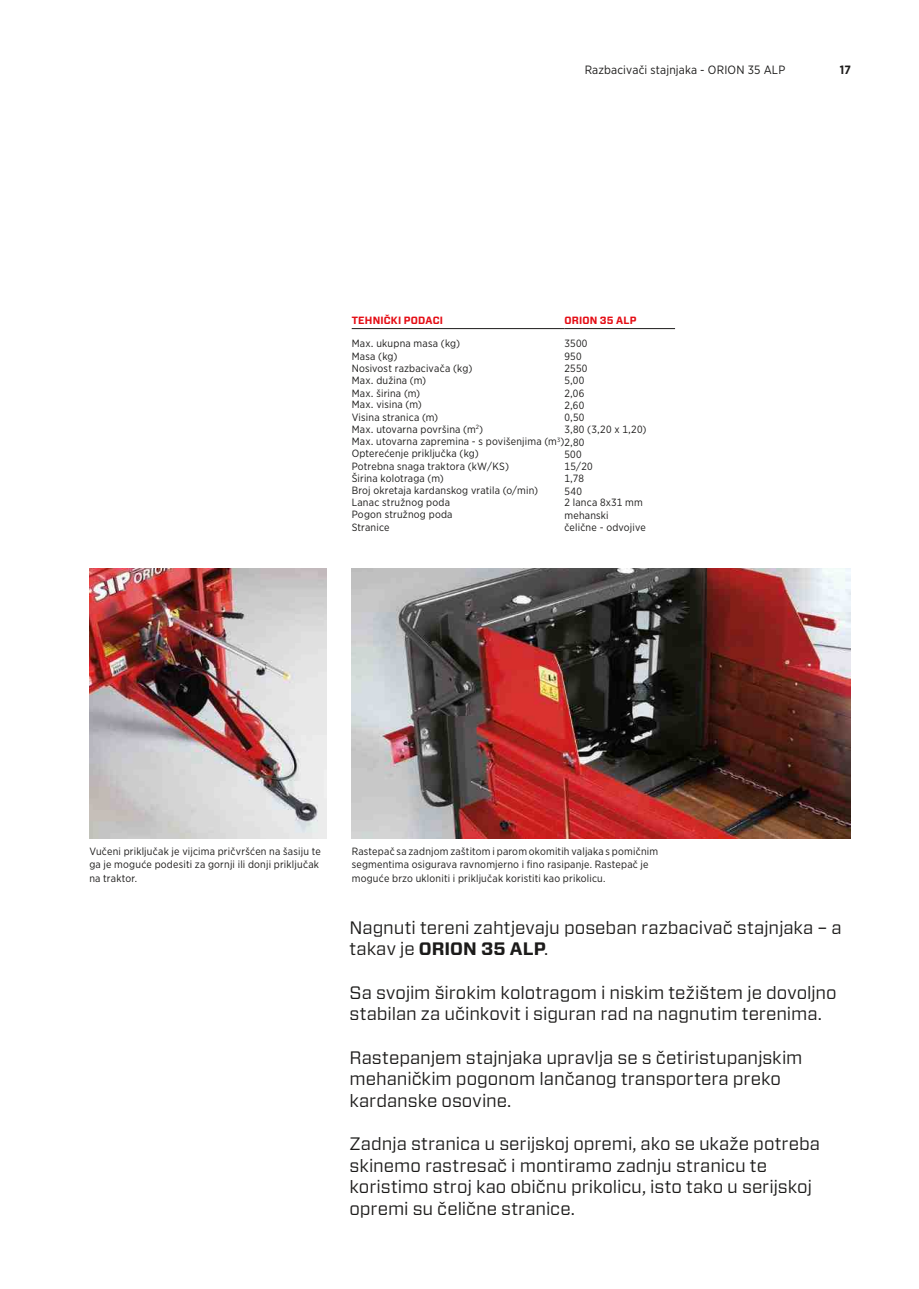
<style>
.page{position:relative;width:919px;height:1289px;background:#fff}
.page>*{position:absolute;margin:0;border:0;box-sizing:border-box;transform-origin:0 0}
.t1{font:18px/21.6px "Forza";letter-spacing:-.005em;color:#1c1b1a}
.t2{font:12px "Gotham Narrow";letter-spacing:.015em;color:#1c1b1a}
.t3{font:700 12px "Gotham Narrow";color:#1c1b1a}
.t4{font:10.5px/13.5px "Gotham Narrow";letter-spacing:.02em;color:#1c1b1a}
.t5{font:700 10.5px "Forza";letter-spacing:.02em;color:#e50d15;scale:.95 1}
.s1{font-weight:700}
</style>
<div class="page">
<img style="left:351px;top:568px;width:499px;height:270px">
<img style="left:89px;top:568px;width:237px;height:270px">
<hr style="left:351px;top:328px;width:213px;height:1px;background:#1c1b1a">
<hr style="left:564px;top:328px;width:111px;height:1px;background:#1c1b1a">
<p class="t2" style="left:584px;top:63px;width:202px">Razbacivači stajnjaka - ORION 35 ALP</p>
<p class="t3" style="left:839px;top:62px;width:12px">17</p>
<p class="t5" style="left:351px;top:314px;width:98px">TEHNIČKI PODACI</p>
<p class="t5" style="left:564px;top:314px;width:77px">ORION 35 ALP</p>
<p class="t4" style="left:351px;top:336px;width:110px">Max. ukupna masa (kg)</p>
<p class="t4" style="left:564px;top:337px;width:25px">3500</p>
<p class="t4" style="left:351px;top:349px;width:47px">Masa (kg)</p>
<p class="t4" style="left:564px;top:349px;width:19px">950</p>
<p class="t4" style="left:351px;top:361px;width:122px">Nosivost razbacivača (kg)</p>
<p class="t4" style="left:564px;top:361px;width:25px">2550</p>
<p class="t4" style="left:351px;top:373px;width:76px">Max. dužina (m)</p>
<p class="t4" style="left:564px;top:373px;width:21px">5,00</p>
<p class="t4" style="left:351px;top:386px;width:70px">Max. širina (m)</p>
<p class="t4" style="left:564px;top:386px;width:21px">2,06</p>
<p class="t4" style="left:351px;top:397px;width:72px">Max. visina (m)</p>
<p class="t4" style="left:564px;top:398px;width:21px">2,60</p>
<p class="t4" style="left:351px;top:410px;width:88px">Visina stranica (m)</p>
<p class="t4" style="left:564px;top:410px;width:21px">0,50</p>
<p class="t4" style="left:351px;top:422px;width:133px">Max. utovarna površina (m<sup>2</sup>)</p>
<p class="t4" style="left:352px;top:423px;width:296px;line-height:12px;text-indent:213px">3,80 (3,20 x 1,20)<br>Max. utovarna zapremina - s povišenjima (m<sup>3</sup>) 2,80<br>Opterećenje priključka (kg)</p>
<p class="t4" style="left:564px;top:447px;width:19px">500</p>
<p class="t4" style="left:352px;top:459px;width:159px">Potrebna snaga traktora (kW/KS)</p>
<p class="t4" style="left:564px;top:459px;width:30px">15/20</p>
<p class="t4" style="left:352px;top:471px;width:94px">Širina kolotraga (m)</p>
<p class="t4" style="left:564px;top:472px;width:21px">1,78</p>
<p class="t4" style="left:352px;top:483px;width:188px">Broj okretaja kardanskog vratila (o/min)</p>
<p class="t4" style="left:564px;top:484px;width:19px">540</p>
<p class="t4" style="left:352px;top:496px;width:100px">Lanac stružnog poda</p>
<p class="t4" style="left:564px;top:496px;width:80px">2 lanca 8x31 mm</p>
<p class="t4" style="left:352px;top:507px;width:102px">Pogon stružnog poda</p>
<p class="t4" style="left:564px;top:508px;width:46px">mehanski</p>
<p class="t4" style="left:352px;top:520px;width:39px">Stranice</p>
<p class="t4" style="left:564px;top:520px;width:83px">čelične - odvojive</p>
<p class="t4" style="left:89px;top:844px;width:233px">Vučeni priključak je vijcima pričvršćen na šasiju te ga je moguće podesiti za gornji ili donji priključak na traktor.</p>
<p class="t4" style="left:351px;top:844px;width:308px">Rastepač sa zadnjom zaštitom i parom okomitih valjaka s pomičnim segmentima osigurava ravnomjerno i fino rasipanje. Rastepač je moguće brzo ukloniti i priključak koristiti kao prikolicu.</p>
<h1 class="t1" style="left:349px;top:916px;width:493px">Nagnuti tereni zahtjevaju poseban razbacivač stajnjaka – a takav je <span class="s1">ORION 35 ALP</span>.</h1>
<h1 class="t1" style="left:349px;top:981px;width:488px">Sa svojim širokim kolotragom i niskim težištem je dovoljno stabilan za učinkovit i siguran rad na nagnutim terenima.</h1>
<h1 class="t1" style="left:349px;top:1046px;width:454px">Rastepanjem stajnjaka upravlja se s četiristupanjskim mehaničkim pogonom lančanog transportera preko kardanske osovine.</h1>
<h1 class="t1" style="left:349px;top:1132px;width:472px">Zadnja stranica u serijskoj opremi, ako se ukaže potreba skinemo rastresač i montiramo zadnju stranicu te koristimo stroj kao običnu prikolicu, isto tako u serijskoj opremi su čelične stranice.</h1>
</div>
